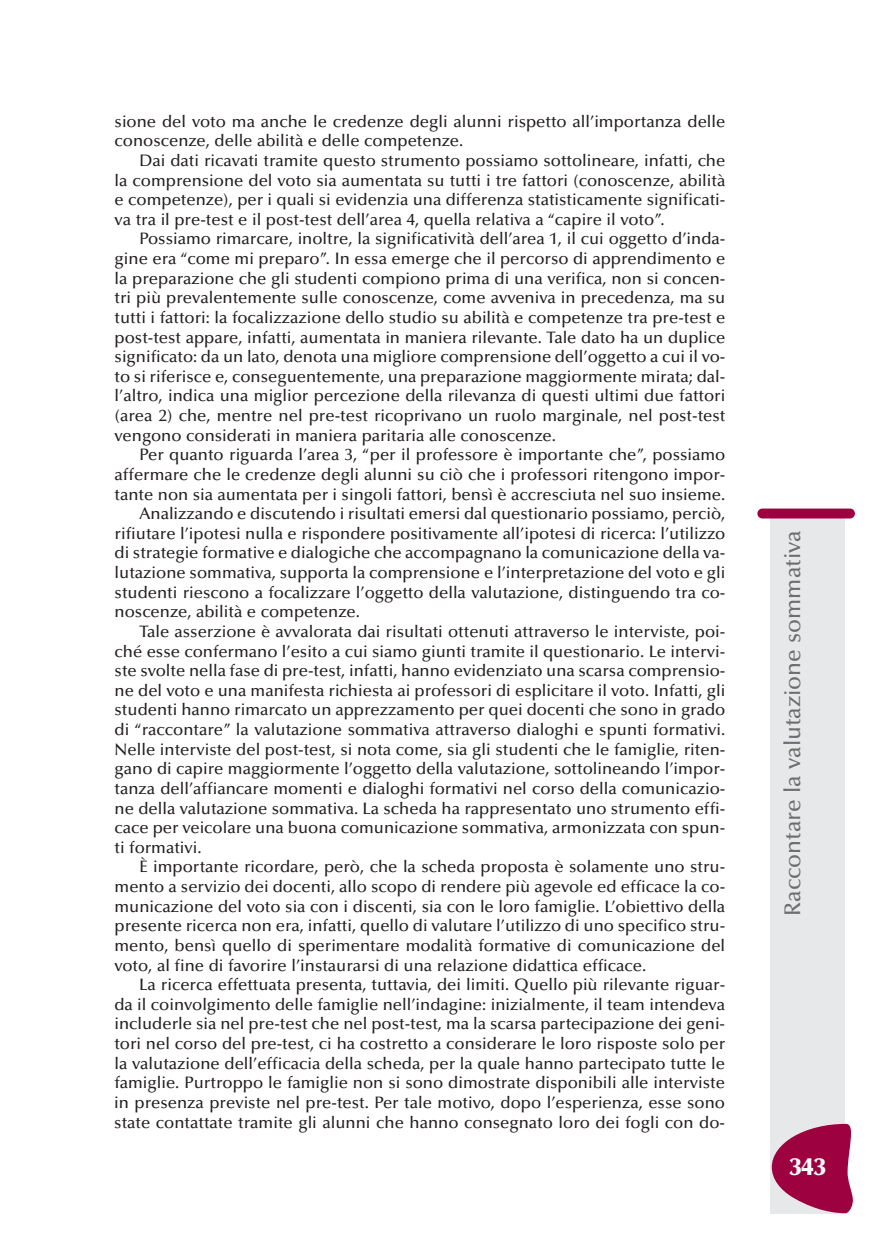
<style>
.page{position:relative;width:869px;height:1241px;background:#fff}
.page>*{position:absolute;margin:0;border:0;box-sizing:border-box;transform-origin:0 0}
.t1{font:900 24.5px "Optima";color:#fff}
.t2{font:500 22.75px "Optima";color:#6c6d70}
.t3{font:500 16.62px/19.6px "Optima";color:#231f20;text-align:justify}
</style>
<div class="page">
<div style="left:770px;top:516px;width:74px;height:697px;background:#e7e8e9"></div>
<div style="left:757px;top:508px;width:97px;height:10px;background:#9d0140;border-radius:5px"></div>
<svg style="left:771px;top:1123px;width:82px;height:89px"></svg>
<p class="t3" style="left:115px;top:113px;width:612px">sione del voto ma anche le credenze degli alunni rispetto all’importanza delle conoscenze, delle abilità e delle competenze.</p>
<p class="t3" style="left:115px;top:152px;width:612px;text-indent:25px">Dai dati ricavati tramite questo strumento possiamo sottolineare, infatti, che la comprensione del voto sia aumentata su tutti i tre fattori (conoscenze, abilità e competenze), per i quali si evidenzia una differenza statisticamente significati&shy;va tra il pre-test e il post-test dell’area 4, quella relativa a “capire il voto”.</p>
<p class="t3" style="left:115px;top:231px;width:612px;text-indent:25px">Possiamo rimarcare, inoltre, la significatività dell’area 1, il cui oggetto d’inda&shy;gine era “come mi preparo”. In essa emerge che il percorso di apprendimento e la preparazione che gli studenti compiono prima di una verifica, non si concen&shy;tri più prevalentemente sulle conoscenze, come avveniva in precedenza, ma su tutti i fattori: la focalizzazione dello studio su abilità e competenze tra pre-test e post-test appare, infatti, aumentata in maniera rilevante. Tale dato ha un duplice significato: da un lato, denota una migliore comprensione dell’oggetto a cui il vo&shy;to si riferisce e, conseguentemente, una preparazione maggiormente mirata; dal&shy;l’altro, indica una miglior percezione della rilevanza di questi ultimi due fattori (area 2) che, mentre nel pre-test ricoprivano un ruolo marginale, nel post-test vengono considerati in maniera paritaria alle conoscenze.</p>
<p class="t3" style="left:139px;top:446px;width:587px">Per quanto riguarda l’area 3, “per il professore è importante che”, possiamo</p>
<p class="t3" style="left:115px;top:466px;width:612px">affermare che le credenze degli alunni su ciò che i professori ritengono impor-</p>
<p class="t3" style="left:115px;top:486px;width:612px">tante non sia aumentata per i singoli fattori, bensì è accresciuta nel suo insieme.</p>
<p class="t3" style="left:139px;top:505px;width:587px">Analizzando e discutendo i risultati emersi dal questionario possiamo, perciò,</p>
<p class="t3" style="left:115px;top:525px;width:612px">rifiutare l’ipotesi nulla e rispondere positivamente all’ipotesi di ricerca: l’utilizzo</p>
<p class="t3" style="left:115px;top:544px;width:612px">di strategie formative e dialogiche che accompagnano la comunicazione della va-</p>
<p class="t3" style="left:114px;top:564px;width:612px">lutazione sommativa, supporta la comprensione e l’interpretazione del voto e gli</p>
<p class="t3" style="left:114px;top:584px;width:612px">studenti riescono a focalizzare l’oggetto della valutazione, distinguendo tra co-</p>
<p class="t3" style="left:114px;top:603px;width:247px">noscenze, abilità e competenze.</p>
<p class="t3" style="left:139px;top:623px;width:587px">Tale asserzione è avvalorata dai risultati ottenuti attraverso le interviste, poi-</p>
<p class="t3" style="left:114px;top:642px;width:612px">ché esse confermano l’esito a cui siamo giunti tramite il questionario. Le intervi-</p>
<p class="t3" style="left:114px;top:662px;width:612px">ste svolte nella fase di pre-test, infatti, hanno evidenziato una scarsa comprensio-</p>
<p class="t3" style="left:114px;top:682px;width:612px">ne del voto e una manifesta richiesta ai professori di esplicitare il voto. Infatti, gli</p>
<p class="t3" style="left:114px;top:701px;width:612px">studenti hanno rimarcato un apprezzamento per quei docenti che sono in grado</p>
<p class="t3" style="left:114px;top:721px;width:612px">di “raccontare” la valutazione sommativa attraverso dialoghi e spunti formativi.</p>
<p class="t3" style="left:114px;top:740px;width:612px">Nelle interviste del post-test, si nota come, sia gli studenti che le famiglie, riten-</p>
<p class="t3" style="left:114px;top:760px;width:612px">gano di capire maggiormente l’oggetto della valutazione, sottolineando l’impor-</p>
<p class="t3" style="left:114px;top:780px;width:612px">tanza dell’affiancare momenti e dialoghi formativi nel corso della comunicazio-</p>
<p class="t3" style="left:114px;top:799px;width:612px">ne della valutazione sommativa. La scheda ha rappresentato uno strumento effi-</p>
<p class="t3" style="left:114px;top:819px;width:612px">cace per veicolare una buona comunicazione sommativa, armonizzata con spun-</p>
<p class="t3" style="left:114px;top:839px;width:89px">ti formativi.</p>
<p class="t3" style="left:139px;top:858px;width:587px">È importante ricordare, però, che la scheda proposta è solamente uno stru-</p>
<p class="t3" style="left:114px;top:878px;width:612px">mento a servizio dei docenti, allo scopo di rendere più agevole ed efficace la co-</p>
<p class="t3" style="left:114px;top:897px;width:612px">municazione del voto sia con i discenti, sia con le loro famiglie. L’obiettivo della</p>
<p class="t3" style="left:114px;top:917px;width:612px">presente ricerca non era, infatti, quello di valutare l’utilizzo di uno specifico stru-</p>
<p class="t3" style="left:114px;top:937px;width:612px">mento, bensì quello di sperimentare modalità formative di comunicazione del</p>
<p class="t3" style="left:114px;top:956px;width:533px">voto, al fine di favorire l’instaurarsi di una relazione didattica efficace.</p>
<p class="t3" style="left:139px;top:976px;width:587px">La ricerca effettuata presenta, tuttavia, dei limiti. Quello più rilevante riguar-</p>
<p class="t3" style="left:114px;top:995px;width:612px">da il coinvolgimento delle famiglie nell’indagine: inizialmente, il team intendeva</p>
<p class="t3" style="left:114px;top:1015px;width:612px">includerle sia nel pre-test che nel post-test, ma la scarsa partecipazione dei geni-</p>
<p class="t3" style="left:114px;top:1035px;width:612px">tori nel corso del pre-test, ci ha costretto a considerare le loro risposte solo per</p>
<p class="t3" style="left:114px;top:1054px;width:612px">la valutazione dell’efficacia della scheda, per la quale hanno partecipato tutte le</p>
<p class="t3" style="left:114px;top:1074px;width:612px">famiglie. Purtroppo le famiglie non si sono dimostrate disponibili alle interviste</p>
<p class="t3" style="left:114px;top:1093px;width:612px">in presenza previste nel pre-test. Per tale motivo, dopo l’esperienza, esse sono</p>
<p class="t3" style="left:114px;top:1113px;width:612px">state contattate tramite gli alunni che hanno consegnato loro dei fogli con do-</p>
<h2 class="t2" style="left:783px;top:915px;width:387px;rotate:-90deg">Raccontare la valutazione sommativa</h2>
<h1 class="t1" style="left:789px;top:1156px;width:38px">343</h1>
</div>
